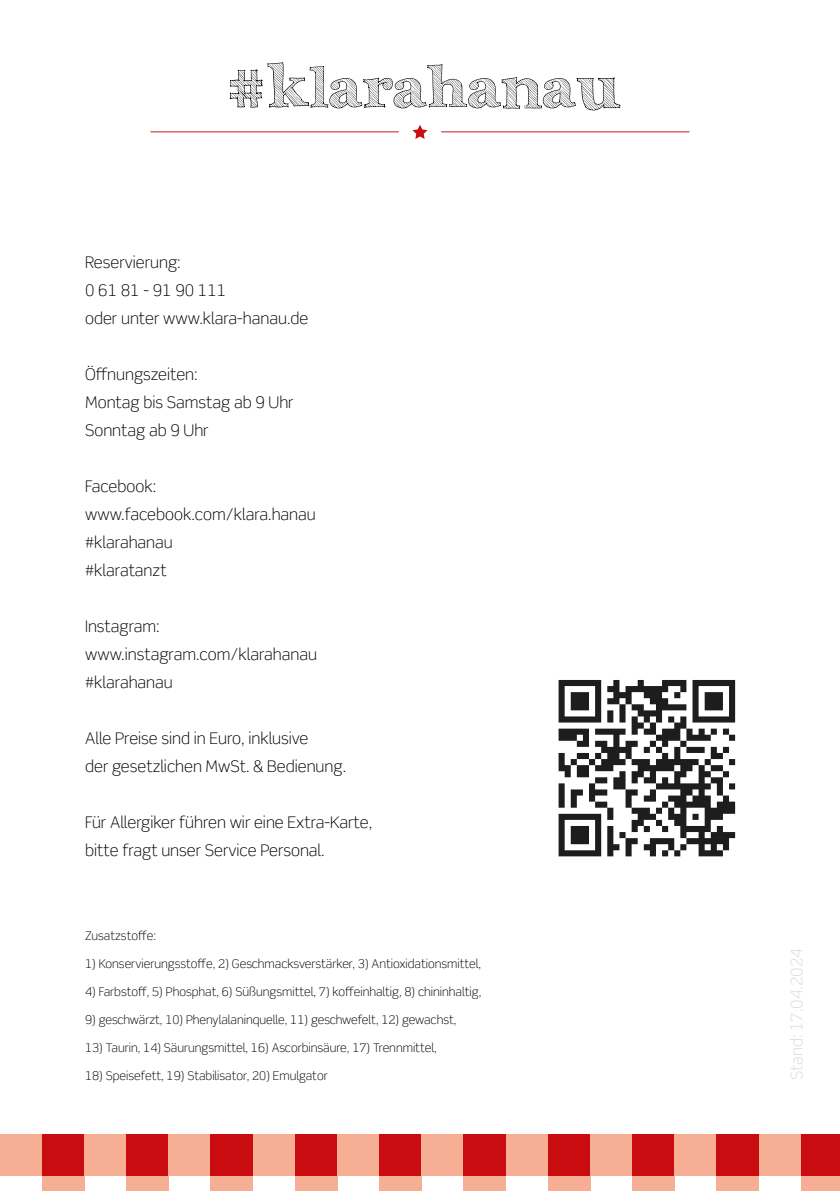
<style>
.page{position:relative;width:840px;height:1191px;background:#fff}
.page>*{position:absolute;margin:0;border:0;box-sizing:border-box;transform-origin:0 0}
.t1{font:60px "Archistico";color:#000}
.t2{font:300 16px/28px "Scene Std";color:#000}
.t3{font:300 16px "Scene Std";color:#dadada}
.t4{font:300 12px "Scene Std";color:#000}
</style>
<div class="page">
<svg style="left:412px;top:125px;width:15px;height:14px"></svg>
<svg style="left:150px;top:131px;width:248px;height:1px"></svg>
<svg style="left:441px;top:131px;width:248px;height:1px"></svg>
<div style="left:0;top:1134px;width:42px;height:42px;background:#f6af95"></div>
<div style="left:42px;top:1134px;width:42px;height:42px;background:#c90c0f"></div>
<div style="left:84px;top:1134px;width:42px;height:42px;background:#f6af95"></div>
<div style="left:42px;top:1176px;width:42px;height:15px;background:#f6af95"></div>
<div style="left:126px;top:1134px;width:42px;height:42px;background:#c90c0f"></div>
<div style="left:168px;top:1134px;width:43px;height:42px;background:#f6af95"></div>
<div style="left:126px;top:1176px;width:42px;height:15px;background:#f6af95"></div>
<div style="left:211px;top:1134px;width:42px;height:42px;background:#c90c0f"></div>
<div style="left:253px;top:1134px;width:42px;height:42px;background:#f6af95"></div>
<div style="left:211px;top:1176px;width:42px;height:15px;background:#f6af95"></div>
<div style="left:295px;top:1134px;width:42px;height:42px;background:#c90c0f"></div>
<div style="left:337px;top:1134px;width:42px;height:42px;background:#f6af95"></div>
<div style="left:295px;top:1176px;width:42px;height:15px;background:#f6af95"></div>
<div style="left:379px;top:1134px;width:42px;height:42px;background:#c90c0f"></div>
<div style="left:421px;top:1134px;width:42px;height:42px;background:#f6af95"></div>
<div style="left:379px;top:1176px;width:42px;height:15px;background:#f6af95"></div>
<div style="left:463px;top:1134px;width:42px;height:42px;background:#c90c0f"></div>
<div style="left:505px;top:1134px;width:43px;height:42px;background:#f6af95"></div>
<div style="left:463px;top:1176px;width:42px;height:15px;background:#f6af95"></div>
<div style="left:548px;top:1134px;width:42px;height:42px;background:#c90c0f"></div>
<div style="left:590px;top:1134px;width:42px;height:42px;background:#f6af95"></div>
<div style="left:548px;top:1176px;width:42px;height:15px;background:#f6af95"></div>
<div style="left:632px;top:1134px;width:42px;height:42px;background:#c90c0f"></div>
<div style="left:674px;top:1134px;width:42px;height:42px;background:#f6af95"></div>
<div style="left:632px;top:1176px;width:42px;height:15px;background:#f6af95"></div>
<div style="left:716px;top:1134px;width:42px;height:42px;background:#c90c0f"></div>
<div style="left:758px;top:1134px;width:42px;height:42px;background:#f6af95"></div>
<div style="left:716px;top:1176px;width:42px;height:15px;background:#f6af95"></div>
<div style="left:800px;top:1134px;width:39px;height:42px;background:#c90c0f"></div>
<div style="left:800px;top:1176px;width:39px;height:15px;background:#f6af95"></div>
<svg style="left:558px;top:680px;width:176px;height:176px"></svg>
<h1 class="t1" style="left:225px;top:52px;width:397px">#klarahanau</h1>
<p class="t2" style="left:85px;top:248px;width:225px">Reservierung:<br>0 61 81 - 91 90 111<br>oder unter www.klara-hanau.de</p>
<p class="t2" style="left:85px;top:360px;width:210px">Öffnungszeiten:<br>Montag bis Samstag ab 9 Uhr<br>Sonntag ab 9 Uhr</p>
<p class="t2" style="left:85px;top:472px;width:232px">Facebook: www.facebook.com/klara.hanau #klarahanau<br>#klaratanzt</p>
<p class="t2" style="left:85px;top:612px;width:233px">Instagram: www.instagram.com/klarahanau #klarahanau</p>
<p class="t2" style="left:85px;top:724px;width:262px">Alle Preise sind in Euro, inklusive<br>der gesetzlichen MwSt. &amp; Bedienung.</p>
<p class="t2" style="left:85px;top:808px;width:288px">Für Allergiker führen wir eine Extra-Karte, bitte fragt unser Service Personal.</p>
<p class="t4" style="left:85px;top:928px;width:72px">Zusatzstoffe:</p>
<p class="t4" style="left:85px;top:956px;width:397px">1) Konservierungsstoffe, 2) Geschmacksverstärker, 3) Antioxidationsmittel,</p>
<p class="t4" style="left:85px;top:984px;width:397px">4) Farbstoff, 5) Phosphat, 6) Süßungsmittel, 7) koffeinhaltig, 8) chininhaltig,</p>
<p class="t4" style="left:85px;top:1012px;width:372px">9) geschwärzt, 10) Phenylalaninquelle, 11) geschwefelt, 12) gewachst,</p>
<p class="t4" style="left:85px;top:1040px;width:353px">13) Taurin, 14) Säurungsmittel, 16) Ascorbinsäure, 17) Trennmittel,</p>
<p class="t4" style="left:85px;top:1068px;width:244px">18) Speisefett, 19) Stabilisator, 20) Emulgator</p>
<p class="t3" style="left:786px;top:1080px;width:133px;rotate:-90deg">Stand: 17.04.2024</p>
</div>
